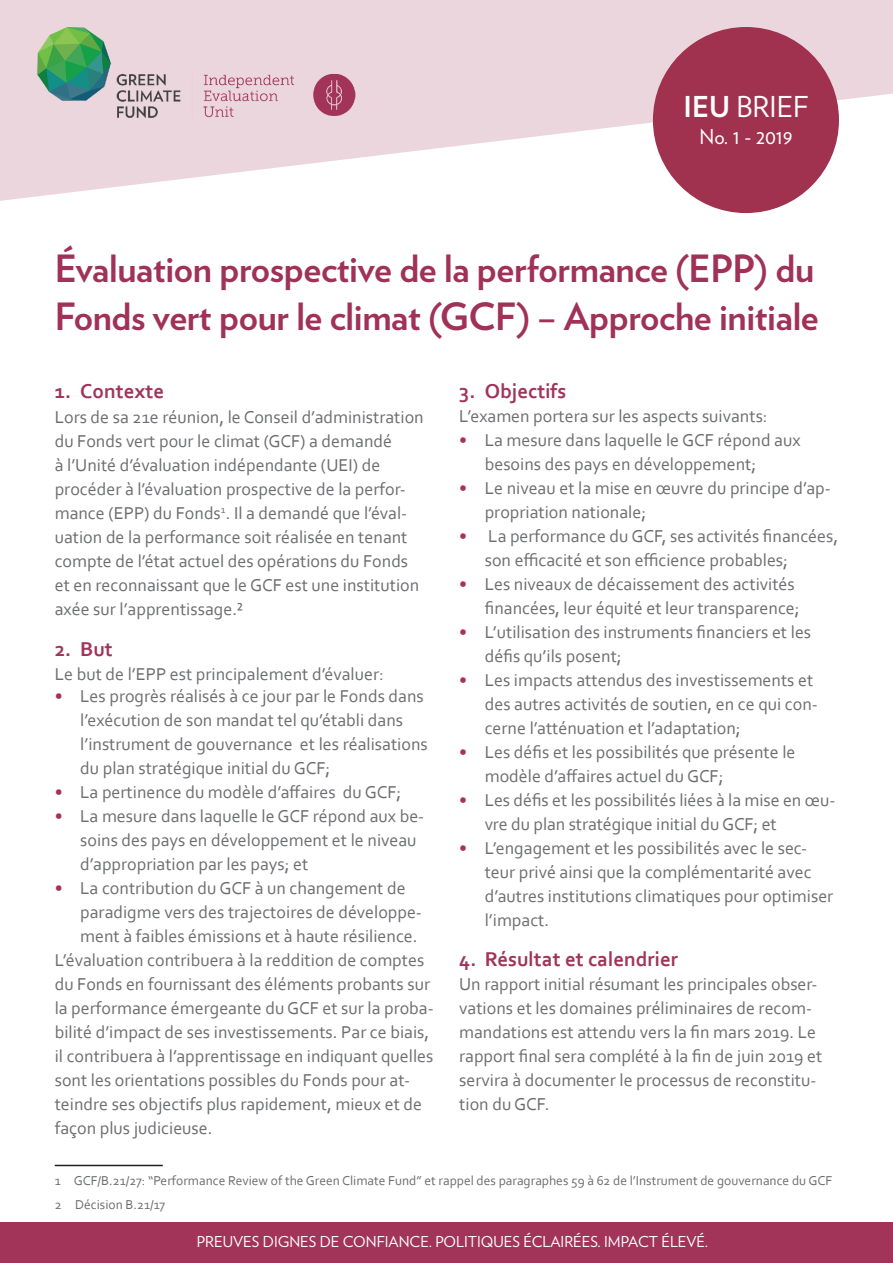
<style>
.page{position:relative;width:893px;height:1263px;background:#fff}
.page>*{position:absolute;margin:0;border:0;box-sizing:border-box;transform-origin:0 0}
.t1{font:700 37.5px/48px "Verlag";letter-spacing:-.01em;color:#a03157}
.t2{font:28.8px "Verlag";color:#fff}
.Bullets_IEU{font:700 21px "Corbel";color:#a13458}
.t3{font:20.55px "Verlag";color:#fff}
.Bullets_IEU-2{font:18px/24px "Corbel";color:#6c6d70}
.t4{font:15px "Verlag";color:#fff}
.Endnote{font:13.5px "Corbel";color:#6c6d70}
.s1{font-weight:700}
.s2{color:#a13458}
</style>
<div class="page">
<div style="left:0;top:1223px;width:893px;height:40px;background:#a13458"></div>
<hr style="left:55px;top:1165px;width:108px;height:1px;background:#231f20">
<svg style="left:0;top:0;width:893px;height:201px;fill:#ecd6de"></svg>
<div style="left:653px;top:27px;width:186px;height:186px;background:#a0324f;border-radius:50%"></div>
<img style="left:30px;top:28px;width:335px;height:92px">
<h2 class="t2" style="left:683px;top:85px;width:127px"><span class="s1">IEU</span> BRIEF</h2>
<p class="t3" style="left:700px;top:121px;width:94px">No. 1 - 2019</p>
<p class="t1" style="left:55px;top:243px;width:765px">Évaluation prospective de la performance (EPP) du<br>Fonds vert pour le climat (GCF) – Approche initiale</p>
<p class="Bullets_IEU" style="left:459px;top:378px;width:109px">3. Objectifs</p>
<p class="Bullets_IEU-2" style="left:459px;top:403px;width:310px">L’examen portera sur les aspects suivants:</p>
<p class="Bullets_IEU-2" style="left:485px;top:427px;width:317px;text-indent:-26px"><span class="s2">•</span> La mesure dans laquelle le GCF répond aux besoins des pays en développement;</p>
<p class="Bullets_IEU-2" style="left:485px;top:475px;width:347px;text-indent:-26px"><span class="s2">•</span> Le niveau et la mise en œuvre du principe d’ap&shy;propriation nationale;</p>
<p class="Bullets_IEU-2" style="left:485px;top:523px;width:355px;text-indent:-25px"><span class="s2">•</span> La performance du GCF, ses activités financées, son efficacité et son efficience probables;</p>
<p class="Bullets_IEU-2" style="left:459px;top:571px;width:342px;text-align:right"><span class="s2">•</span> Les niveaux de décaissement des activités financées, leur équité et leur transparence;</p>
<p class="Bullets_IEU-2" style="left:485px;top:619px;width:328px;text-indent:-26px"><span class="s2">•</span> L’utilisation des instruments financiers et les défis qu’ils posent;</p>
<p class="Bullets_IEU-2" style="left:485px;top:667px;width:335px;text-indent:-26px"><span class="s2">•</span> Les impacts attendus des investissements et des autres activités de soutien, en ce qui con&shy;cerne l’atténuation et l’adaptation;</p>
<p class="Bullets_IEU-2" style="left:485px;top:739px;width:312px;text-indent:-26px"><span class="s2">•</span> Les défis et les possibilités que présente le modèle d’affaires actuel du GCF;</p>
<p class="Bullets_IEU-2" style="left:485px;top:787px;width:352px;text-indent:-26px"><span class="s2">•</span> Les défis et les possibilités liées à la mise en œu&shy;vre du plan stratégique initial du GCF; et</p>
<p class="Bullets_IEU-2" style="left:485px;top:835px;width:350px;text-indent:-26px"><span class="s2">•</span> L’engagement et les possibilités avec le sec&shy;teur privé ainsi que la complémentarité avec d’autres institutions climatiques pour optimiser l’impact.</p>
<p class="Bullets_IEU" style="left:459px;top:946px;width:221px">4. Résultat et calendrier</p>
<p class="Bullets_IEU-2" style="left:459px;top:972px;width:365px">Un rapport initial résumant les principales obser&shy;vations et les domaines préliminaires de recom&shy;mandations est attendu vers la fin mars 2019. Le rapport final sera complété à la fin de juin 2019 et servira à documenter le processus de reconstitu&shy;tion du GCF.</p>
<p class="Bullets_IEU" style="left:55px;top:378px;width:111px">1. Contexte</p>
<p class="Bullets_IEU-2" style="left:55px;top:405px;width:370px">Lors de sa 21e réunion, le Conseil d’administration du Fonds vert pour le climat (GCF) a demandé<br>à l’Unité d’évaluation indépendante (UEI) de procéder à l’évaluation prospective de la perfor&shy;mance (EPP) du Fonds<sup>1</sup>. Il a demandé que l’éval&shy;uation de la performance soit réalisée en tenant compte de l’état actuel des opérations du Fonds et en reconnaissant que le GCF est une institution axée sur l’apprentissage.²</p>
<p class="Bullets_IEU" style="left:55px;top:635px;width:59px">2. But</p>
<p class="Bullets_IEU-2" style="left:55px;top:661px;width:331px">Le but de l’EPP est principalement d’évaluer:</p>
<p class="Bullets_IEU-2" style="left:80px;top:684px;width:349px;text-indent:-26px"><span class="s2">•</span> Les progrès réalisés à ce jour par le Fonds dans l’exécution de son mandat tel qu’établi dans l’instrument de gouvernance et les réalisations du plan stratégique initial du GCF;</p>
<p class="Bullets_IEU-2" style="left:55px;top:780px;width:348px"><span class="s2">•</span> La pertinence du modèle d’affaires du GCF;</p>
<p class="Bullets_IEU-2" style="left:80px;top:804px;width:345px;text-indent:-26px"><span class="s2">•</span> La mesure dans laquelle le GCF répond aux be&shy;soins des pays en développement et le niveau d’appropriation par les pays; et</p>
<p class="Bullets_IEU-2" style="left:80px;top:876px;width:343px;text-indent:-26px"><span class="s2">•</span> La contribution du GCF à un changement de paradigme vers des trajectoires de développe&shy;ment à faibles émissions et à haute résilience.</p>
<p class="Bullets_IEU-2" style="left:55px;top:948px;width:380px">L’évaluation contribuera à la reddition de comptes du Fonds en fournissant des éléments probants sur la performance émergeante du GCF et sur la proba&shy;bilité d’impact de ses investissements. Par ce biais, il contribuera à l’apprentissage en indiquant quelles sont les orientations possibles du Fonds pour at&shy;teindre ses objectifs plus rapidement, mieux et de façon plus judicieuse.</p>
<p class="Endnote" style="left:55px;top:1172px;width:779px">1 GCF/B.21/27: “Performance Review of the Green Climate Fund” et rappel des paragraphes 59 à 62 de l’Instrument de gouvernance du GCF</p>
<p class="Endnote" style="left:55px;top:1196px;width:112px">2 Décision B.21/17</p>
<p class="t4" style="left:197px;top:1230px;width:513px">PREUVES DIGNES DE CONFIANCE. POLITIQUES ÉCLAIRÉES. IMPACT ÉLEVÉ.</p>
</div>
